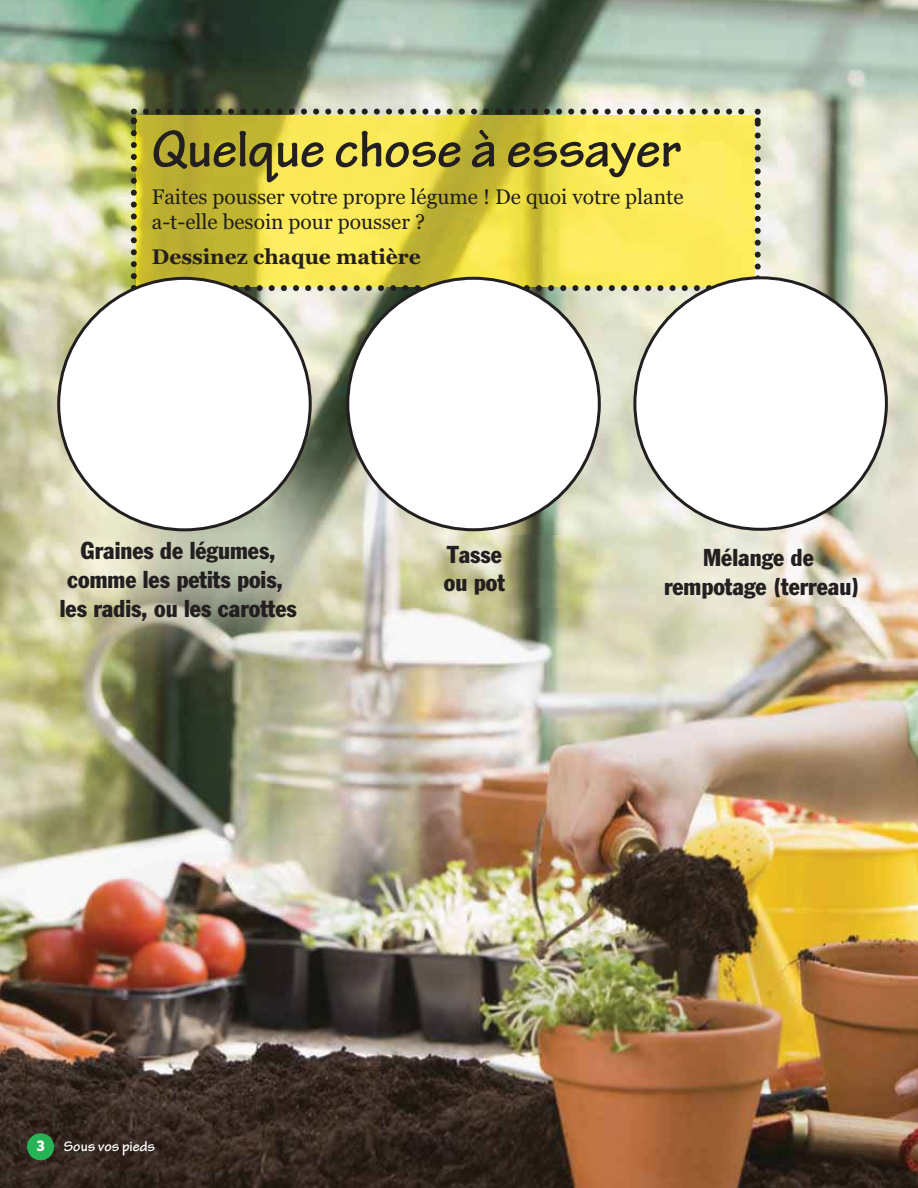
<style>
.page{position:relative;width:918px;height:1188px;background:#fff}
.page>*{position:absolute;margin:0;border:0;box-sizing:border-box;transform-origin:0 0}
.t1{font:700 54px "Tekton Pro";letter-spacing:-.01em;color:#231f20}
.t2{font:24px/28.8px "Franklin Gothic Condensed";color:#231f20;text-align:center}
.t3{font:21px/25.2px "Georgia";color:#231f20}
.t4{font:700 21px "Georgia";color:#231f20}
.t5{font:700 15px "Tekton Pro";color:#fff}
.t6{font:15px "Chunk Five";color:#fff}
</style>
<div class="page">
<img style="left:0;top:0;width:918px;height:1188px">
<svg style="left:131px;top:109px;width:630px;height:191px"></svg>
<div style="left:27px;top:1133px;width:27px;height:27px;background:#26b355;border-radius:50%"></div>
<svg style="left:57px;top:277px;width:255px;height:254px"></svg>
<svg style="left:346px;top:277px;width:255px;height:254px"></svg>
<svg style="left:633px;top:276px;width:255px;height:255px"></svg>
<img style="left:676px;top:535px;width:220px;height:72px">
<img style="left:414px;top:536px;width:165px;height:72px">
<h1 class="t1" style="left:152px;top:117px;width:531px">Quelque chose à essayer</h1>
<p class="t3" style="left:152px;top:183px;width:533px">Faites pousser votre propre légume ! De quoi votre plante a-t-elle besoin pour pousser ?</p>
<p class="t4" style="left:152px;top:243px;width:271px">Dessinez chaque matière</p>
<p class="t2" style="left:60px;top:536px;width:239px">Graines de légumes, comme les petits pois, les radis, ou les carottes</p>
<p class="t2" style="left:444px;top:539px;width:63px;text-align:left">Tasse ou pot</p>
<p class="t2" style="left:664px;top:543px;width:197px">Mélange de rempotage (terreau)</p>
<p class="t6" style="left:37px;top:1137px;width:10px">3</p>
<p class="t5" style="left:64px;top:1137px;width:93px">Sous vos pieds</p>
</div>
